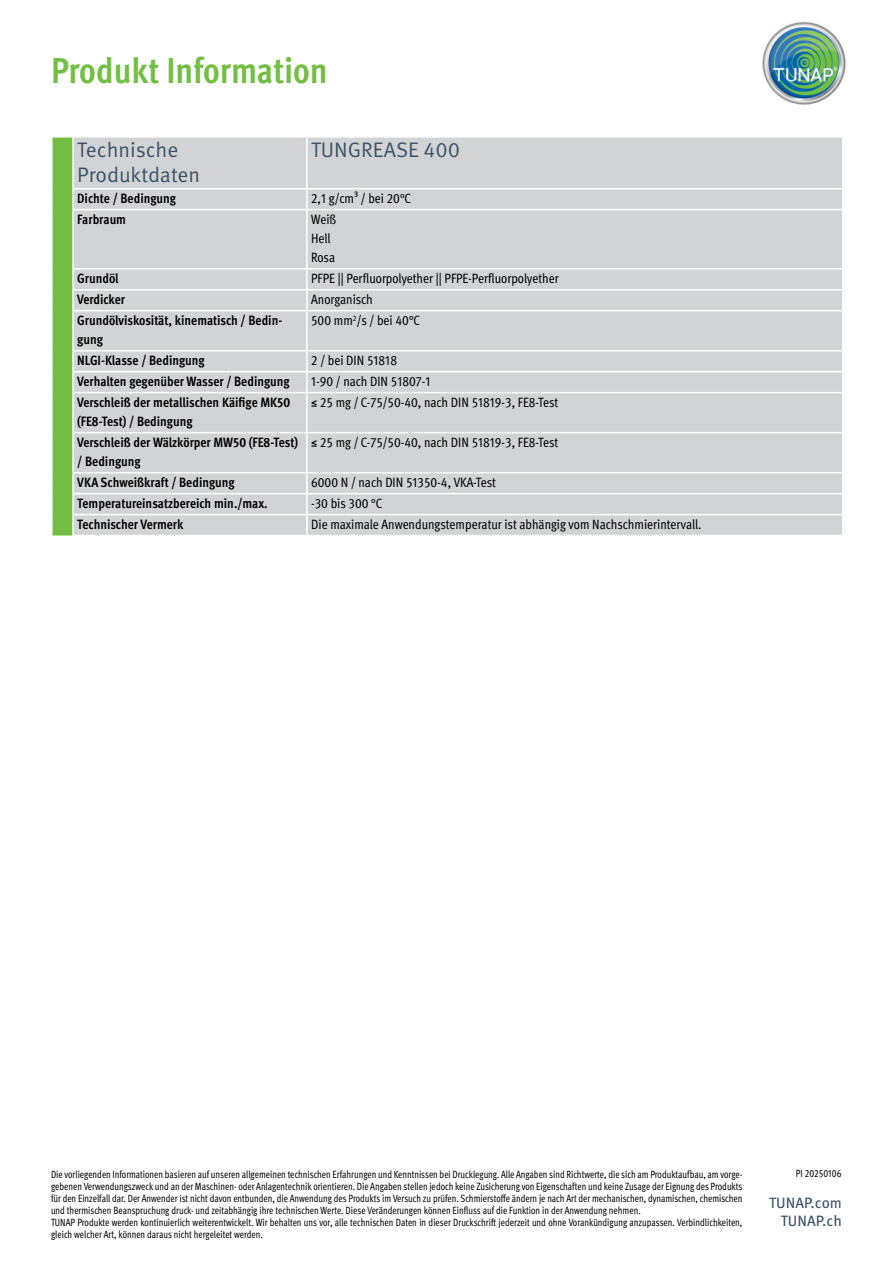
<style>
.page{position:relative;width:893px;height:1263px;background:#fff}
.page>*{position:absolute;margin:0;border:0;box-sizing:border-box;transform-origin:0 0}
.t1{font:700 condensed 36px "Meta Pro";color:#72bf44}
.t2{font:21px/25.2px "Meta Pro";color:#3b526a}
.t3{font:15px/18px "Meta Pro";color:#3b526a;text-align:right}
.t4{font:condensed 13.5px/19.2px "Meta Pro";color:#000}
.t5{font:700 condensed 13.5px/19.2px "Meta Pro";color:#000}
.t6{font:condensed 10.5px/12px "Meta Pro";color:#000;scale:.92 1}
</style>
<div class="page">
<img style="left:762px;top:21px;width:84px;height:84px">
<div style="left:74px;top:138px;width:768px;height:397px;background:#d1d3d4"></div>
<hr style="left:306px;top:138px;width:2px;height:50px;background:#fff">
<hr style="left:72px;top:188px;width:235px;height:1px;background:#fff">
<hr style="left:307px;top:188px;width:536px;height:1px;background:#fff">
<hr style="left:306px;top:189px;width:2px;height:20px;background:#fff">
<hr style="left:72px;top:209px;width:235px;height:1px;background:#fff">
<hr style="left:307px;top:209px;width:536px;height:1px;background:#fff">
<hr style="left:306px;top:210px;width:2px;height:58px;background:#fff">
<hr style="left:72px;top:268px;width:235px;height:2px;background:#fff">
<svg style="left:52px;top:137px;width:22px;height:398px;background:#78c24d"></svg>
<hr style="left:307px;top:268px;width:536px;height:2px;background:#fff">
<svg style="left:306px;top:270px;width:2px;height:19px"></svg>
<hr style="left:51px;top:290px;width:2px;height:21px;background:#fff">
<hr style="left:72px;top:289px;width:235px;height:1px;background:#fff">
<hr style="left:72px;top:290px;width:2px;height:20px;background:#fff">
<hr style="left:307px;top:289px;width:536px;height:1px;background:#fff">
<hr style="left:306px;top:290px;width:2px;height:20px;background:#fff">
<hr style="left:51px;top:311px;width:2px;height:40px;background:#fff">
<hr style="left:72px;top:310px;width:235px;height:1px;background:#fff">
<hr style="left:72px;top:311px;width:2px;height:39px;background:#fff">
<hr style="left:307px;top:310px;width:536px;height:1px;background:#fff">
<hr style="left:306px;top:311px;width:2px;height:39px;background:#fff">
<hr style="left:51px;top:351px;width:2px;height:21px;background:#fff">
<hr style="left:72px;top:350px;width:235px;height:1px;background:#fff">
<hr style="left:72px;top:351px;width:2px;height:20px;background:#fff">
<hr style="left:307px;top:350px;width:536px;height:1px;background:#fff">
<hr style="left:306px;top:351px;width:2px;height:20px;background:#fff">
<hr style="left:51px;top:372px;width:2px;height:21px;background:#fff">
<hr style="left:72px;top:371px;width:235px;height:1px;background:#fff">
<hr style="left:72px;top:372px;width:2px;height:20px;background:#fff">
<hr style="left:307px;top:371px;width:536px;height:1px;background:#fff">
<hr style="left:306px;top:372px;width:2px;height:20px;background:#fff">
<hr style="left:51px;top:393px;width:2px;height:40px;background:#fff">
<hr style="left:72px;top:392px;width:235px;height:1px;background:#fff">
<hr style="left:72px;top:393px;width:2px;height:39px;background:#fff">
<hr style="left:307px;top:392px;width:536px;height:1px;background:#fff">
<hr style="left:306px;top:393px;width:2px;height:39px;background:#fff">
<hr style="left:51px;top:433px;width:2px;height:40px;background:#fff">
<hr style="left:72px;top:432px;width:235px;height:1px;background:#fff">
<hr style="left:72px;top:433px;width:2px;height:39px;background:#fff">
<hr style="left:307px;top:432px;width:536px;height:1px;background:#fff">
<hr style="left:306px;top:433px;width:2px;height:39px;background:#fff">
<hr style="left:51px;top:473px;width:2px;height:21px;background:#fff">
<hr style="left:72px;top:472px;width:235px;height:1px;background:#fff">
<hr style="left:72px;top:473px;width:2px;height:20px;background:#fff">
<hr style="left:307px;top:472px;width:536px;height:1px;background:#fff">
<hr style="left:306px;top:473px;width:2px;height:20px;background:#fff">
<hr style="left:51px;top:494px;width:2px;height:21px;background:#fff">
<hr style="left:72px;top:493px;width:235px;height:1px;background:#fff">
<hr style="left:72px;top:494px;width:2px;height:20px;background:#fff">
<hr style="left:307px;top:493px;width:536px;height:1px;background:#fff">
<hr style="left:306px;top:494px;width:2px;height:20px;background:#fff">
<hr style="left:51px;top:515px;width:2px;height:20px;background:#fff">
<hr style="left:72px;top:514px;width:235px;height:1px;background:#fff">
<hr style="left:72px;top:515px;width:2px;height:20px;background:#fff">
<hr style="left:307px;top:514px;width:536px;height:1px;background:#fff">
<hr style="left:306px;top:515px;width:2px;height:20px;background:#fff">
<h1 class="t1" style="left:51px;top:43px;width:278px">Produkt Information</h1>
<h2 class="t2" style="left:77px;top:136px;width:124px">Technische<br>Produktdaten</h2>
<h2 class="t2" style="left:311px;top:136px;width:151px">TUNGREASE 400</h2>
<p class="t5" style="left:77px;top:188px;width:100px">Dichte / Bedingung</p>
<p class="t4" style="left:311px;top:188px;width:102px">2,1 g/cm³ / bei 20°C</p>
<p class="t5" style="left:77px;top:209px;width:50px">Farbraum</p>
<p class="t4" style="left:311px;top:209px;width:27px">Weiß<br>Hell<br>Rosa</p>
<p class="t5" style="left:77px;top:268px;width:43px">Grundöl</p>
<p class="t4" style="left:311px;top:268px;width:249px">PFPE || Perfluorpolyether || PFPE-Perfluorpolyether</p>
<p class="t5" style="left:77px;top:289px;width:49px">Verdicker</p>
<p class="t4" style="left:311px;top:289px;width:63px">Anorganisch</p>
<p class="t5" style="left:77px;top:310px;width:207px">Grundölviskosität, kinematisch / Bedin&shy;gung</p>
<p class="t4" style="left:311px;top:310px;width:111px">500 mm<sup>2</sup>/s / bei 40°C</p>
<p class="t5" style="left:77px;top:350px;width:129px">NLGI-Klasse / Bedingung</p>
<p class="t4" style="left:311px;top:350px;width:87px">2 / bei DIN 51818</p>
<p class="t5" style="left:77px;top:371px;width:214px">Verhalten gegenüber Wasser / Bedingung</p>
<p class="t4" style="left:311px;top:371px;width:121px">1-90 / nach DIN 51807-1</p>
<p class="t5" style="left:77px;top:392px;width:215px">Verschleiß der metallischen Käifige MK50 (FE8-Test) / Bedingung</p>
<p class="t4" style="left:311px;top:392px;width:249px">≤ 25 mg / C-75/50-40, nach DIN 51819-3, FE8-Test</p>
<p class="t5" style="left:77px;top:432px;width:222px">Verschleiß der Wälzkörper MW50 (FE8-Test) / Bedingung</p>
<p class="t4" style="left:311px;top:432px;width:249px">≤ 25 mg / C-75/50-40, nach DIN 51819-3, FE8-Test</p>
<p class="t5" style="left:77px;top:472px;width:159px">VKA Schweißkraft / Bedingung</p>
<p class="t4" style="left:311px;top:472px;width:186px">6000 N / nach DIN 51350-4, VKA-Test</p>
<p class="t5" style="left:77px;top:493px;width:192px">Temperatureinsatzbereich min./max.</p>
<p class="t4" style="left:311px;top:493px;width:73px">-30 bis 300 °C</p>
<p class="t5" style="left:77px;top:514px;width:108px">Technischer Vermerk</p>
<p class="t4" style="left:311px;top:514px;width:392px">Die maximale Anwendungstemperatur ist abhängig vom Nachschmierintervall.</p>
<p class="t6" style="left:51px;top:1167px;width:753px">Die vorliegenden Informationen basieren auf unseren allgemeinen technischen Erfahrungen und Kenntnissen bei Drucklegung. Alle Angaben sind Richtwerte, die sich am Produktaufbau, am vorge&shy;gebenen Verwendungszweck und an der Maschinen- oder Anlagentechnik orientieren. Die Angaben stellen jedoch keine Zusicherung von Eigenschaften und keine Zusage der Eignung des Produkts für den Einzelfall dar. Der Anwender ist nicht davon entbunden, die Anwendung des Produkts im Versuch zu prüfen. Schmierstoffe ändern je nach Art der mechanischen, dynamischen, chemischen und thermischen Beanspruchung druck- und zeitabhängig ihre technischen Werte. Diese Veränderungen können Einfluss auf die Funktion in der Anwendung nehmen.<br>TUNAP Produkte werden kontinuierlich weiterentwickelt. Wir behalten uns vor, alle technischen Daten in dieser Druckschrift jederzeit und ohne Vorankündigung anzupassen. Verbindlichkeiten, gleich welcher Art, können daraus nicht hergeleitet werden.</p>
<p class="t6" style="left:796px;top:1167px;width:51px">PI 20250106</p>
<h3 class="t3" style="left:769px;top:1193px;width:74px">TUNAP.com<br>TUNAP.ch</h3>
</div>
